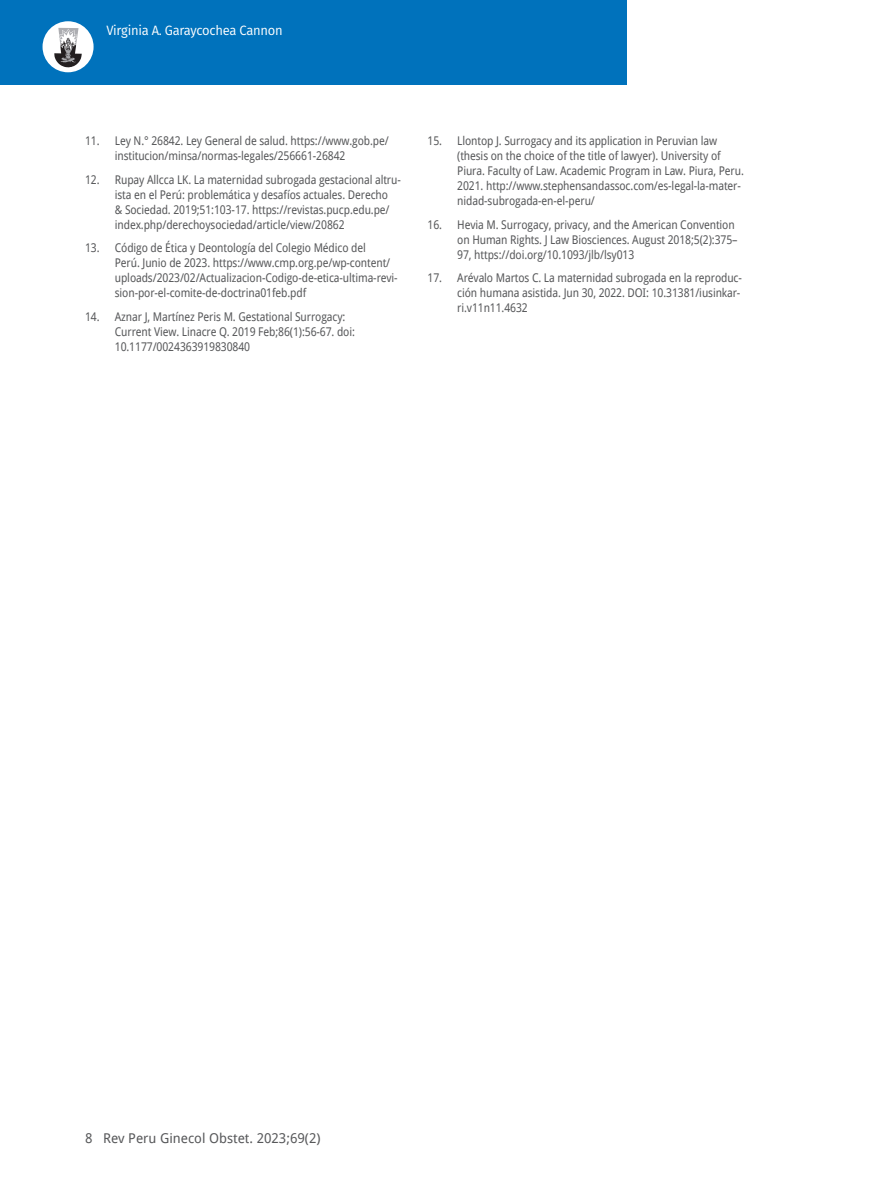
<style>
.page{position:relative;width:872px;height:1191px;background:#fff}
.page>*{position:absolute;margin:0;border:0;box-sizing:border-box;transform-origin:0 0}
.t1{font:13.5px "Droid Sans";color:#57585a}
.t2{font:13.5px "Fira Sans";letter-spacing:-.02em;color:#fff;scale:.96 1}
.t3{font:12px/15px "Droid Sans";letter-spacing:-.01em;color:#57585a;scale:.9 1}
</style>
<div class="page">
<div style="left:0;top:0;width:626px;height:85px;background:#0072bc"></div>
<div style="left:43px;top:21px;width:51px;height:51px;background:#fff;border-radius:50%"></div>
<svg style="left:54px;top:28px;width:28px;height:40px"></svg>
<p class="t2" style="left:106px;top:20px;width:185px">Virginia A. Garaycochea Cannon</p>
<p class="t3" style="left:115px;top:133px;width:306px;text-indent:-30px">11. Ley N.° 26842. Ley General de salud. https://www.gob.pe/ institucion/minsa/normas-legales/256661-26842</p>
<p class="t3" style="left:115px;top:172px;width:319px;text-indent:-30px">12. Rupay Allcca LK. La maternidad subrogada gestacional altru&shy;ista en el Perú: problemática y desafíos actuales. Derecho<br>&amp; Sociedad. 2019;51:103-17. https://revistas.pucp.edu.pe/ index.php/derechoysociedad/article/view/20862</p>
<p class="t3" style="left:115px;top:240px;width:316px;text-indent:-30px">13. Código de Ética y Deontología del Colegio Médico del<br>Perú. Junio de 2023. https://www.cmp.org.pe/wp-content/ uploads/2023/02/Actualizacion-Codigo-de-etica-ultima-revi&shy;sion-por-el-comite-de-doctrina01feb.pdf</p>
<p class="t3" style="left:115px;top:309px;width:268px;text-indent:-30px">14. Aznar J, Martínez Peris M. Gestational Surrogacy:<br>Current View. Linacre Q. 2019 Feb;86(1):56-67. doi:<br>10.1177/0024363919830840</p>
<p class="t3" style="left:457px;top:133px;width:320px;text-indent:-30px">15. Llontop J. Surrogacy and its application in Peruvian law (thesis on the choice of the title of lawyer). University of Piura. Faculty of Law. Academic Program in Law. Piura, Peru.<br>2021. http://www.stephensandassoc.com/es-legal-la-mater&shy;nidad-subrogada-en-el-peru/</p>
<p class="t3" style="left:457px;top:217px;width:313px;text-indent:-30px">16. Hevia M. Surrogacy, privacy, and the American Convention on Human Rights. J Law Biosciences. August 2018;5(2):375–<br>97, https://doi.org/10.1093/jlb/lsy013</p>
<p class="t3" style="left:457px;top:270px;width:318px;text-indent:-30px">17. Arévalo Martos C. La maternidad subrogada en la reproduc&shy;ción humana asistida. Jun 30, 2022. DOI: 10.31381/iusinkar&shy;ri.v11n11.4632</p>
<p class="t1" style="left:85px;top:1128px;width:237px">8 Rev Peru Ginecol Obstet. 2023;69(2)</p>
</div>
